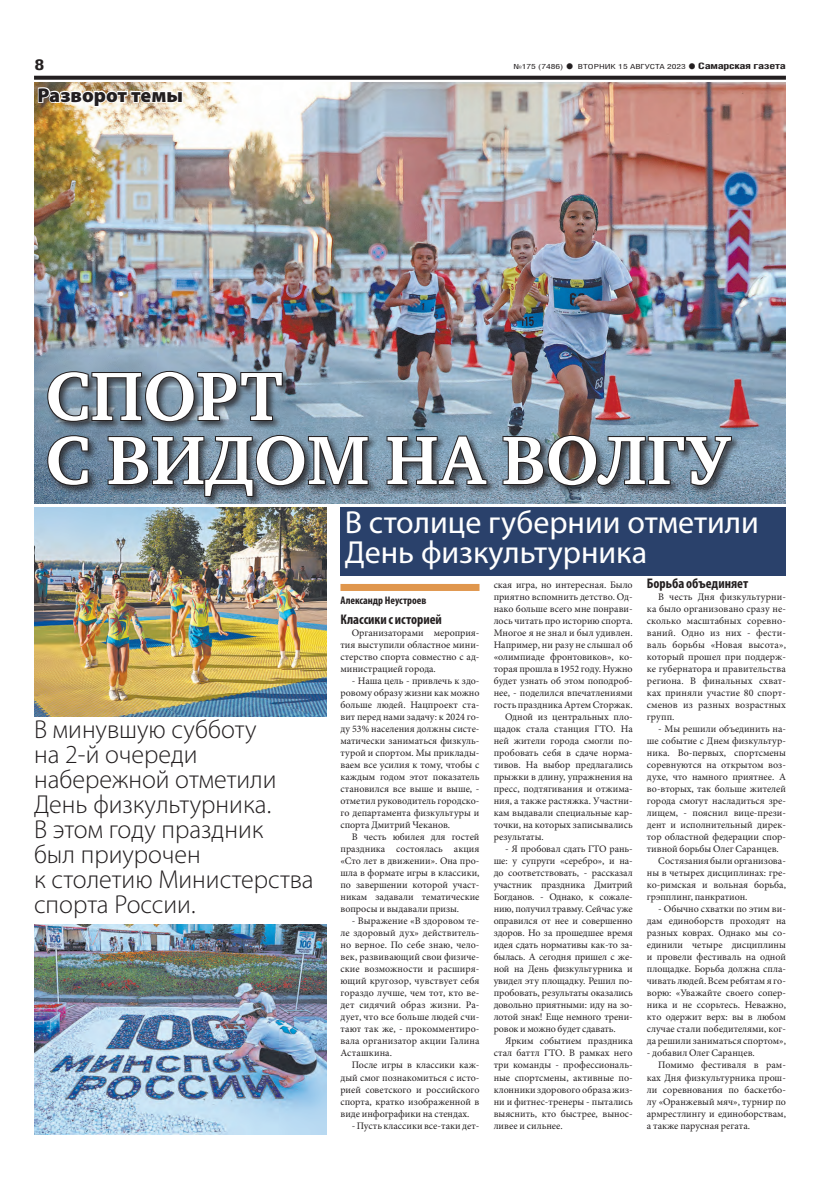
<style>
.page{position:relative;width:820px;height:1191px;background:#fff}
.page>*{position:absolute;margin:0;border:0;box-sizing:border-box;transform-origin:0 0}
.t1{font:700 70px/64px "Charter C";color:#fff}
.t2{font:32px/30px "Myriad Pro";color:#fff}
.t3{font:300 26px/25px "Myriad Pro";color:#231f20}
.t4{font:900 20px "Myriad Pro";color:#231f20}
.t5{font:700 15px "Helios Cond";color:#231f20;scale:1.4 1}
.t6{font:700 condensed 14px "Myriad Pro";color:#231f20}
.t7{font:700 condensed 11px "Myriad Pro";color:#231f20}
.t8{font:10px/12px "Minion Pro";color:#231f20;text-align:justify}
.t9{font:700 9px "Helios Cond";letter-spacing:-.02em;color:#231f20;scale:1.4 1}
.t10{font:7px "Helios Cond";color:#231f20;scale:1.4 1}
.s1{font-weight:700;font-size:16px}
.s2{font-size:16px}
</style>
<div class="page">
<svg style="left:34px;top:76px;width:751px;height:4px;background:#322f2f"></svg>
<img style="left:34px;top:83px;width:751px;height:420px">
<div style="left:340px;top:584px;width:139px;height:7px;background:#e0974d"></div>
<div style="left:46px;top:370px;width:695px;height:136px;background:#231f20;opacity:.75"></div>
<svg style="left:46px;top:370px;width:237px;height:53px;background:#5b6874"></svg>
<svg style="left:46px;top:434px;width:44px;height:53px;background:#4c5b6a"></svg>
<svg style="left:106px;top:434px;width:263px;height:64px;background:#54616e"></svg>
<svg style="left:385px;top:434px;width:103px;height:52px;background:#586773"></svg>
<svg style="left:501px;top:434px;width:231px;height:53px;background:#55606b"></svg>
<img style="left:34px;top:924px;width:292px;height:210px">
<img style="left:34px;top:507px;width:292px;height:210px">
<img style="left:37px;top:75px;width:147px;height:50px">
<div style="left:340px;top:507px;width:445px;height:68px;background:#2a416b"></div>
<h3 class="t5" style="left:34px;top:55px;width:9px">8</h3>
<p class="t10" style="left:513px;top:63px;width:125px">№175 (7486) <span class="s1">•</span> ВТОРНИК 15 АВГУСТА 2023</p>
<p class="t9" style="left:687px;top:61px;width:72px"><span class="s2">•</span> Самарская газета</p>
<h3 class="t4" style="left:38px;top:84px;width:147px">Разворот темы</h3>
<h1 class="t1" style="left:45px;top:365px;width:685px">СПОРТ<br>С ВИДОМ НА ВОЛГУ</h1>
<h3 class="t3" style="left:34px;top:717px;width:281px">В минувшую субботу<br>на 2-й очереди набережной отметили<br>День физкультурника.<br>В этом году праздник<br>был приурочен<br>к столетию Министерства спорта России.</h3>
<h2 class="t2" style="left:344px;top:507px;width:415px">В столице губернии отметили<br>День физкультурника</h2>
<p class="t7" style="left:340px;top:594px;width:87px">Александр Неустроев</p>
<h3 class="t6" style="left:340px;top:611px;width:103px">Классики с историей</h3>
<p class="t8" style="left:340px;top:627px;width:140px;text-indent:11px">Организаторами мероприя&shy;тия выступили областное мини&shy;стерство спорта совместно с ад&shy;министрацией города.</p>
<p class="t8" style="left:340px;top:675px;width:140px;text-indent:11px">- Наша цель - привлечь к здо&shy;ровому образу жизни как можно больше людей. Нацпроект ста&shy;вит перед нами задачу: к 2024 го&shy;ду 53% населения должны систе&shy;матически заниматься физкуль&shy;турой и спортом. Мы приклады&shy;ваем все усилия к тому, чтобы с каждым годом этот показатель становился все выше и выше, - отметил руководитель городско&shy;го департамента физкультуры и спорта Дмитрий Чеканов.</p>
<p class="t8" style="left:340px;top:831px;width:140px;text-indent:11px">В честь юбилея для гостей праздника состоялась акция «Сто лет в движении». Она про&shy;шла в формате игры в классики, по завершении которой участ&shy;никам задавали тематические вопросы и выдавали призы.</p>
<p class="t8" style="left:340px;top:915px;width:140px;text-indent:11px">- Выражение «В здоровом те&shy;ле здоровый дух» действитель&shy;но верное. По себе знаю, чело&shy;век, развивающий свои физиче&shy;ские возможности и расширя&shy;ющий кругозор, чувствует себя гораздо лучше, чем тот, кто ве&shy;дет сидячий образ жизни. Ра&shy;дует, что все больше людей счи&shy;тают так же, - прокомментиро&shy;вала организатор акции Галина Асташкина.</p>
<p class="t8" style="left:340px;top:1059px;width:140px;text-indent:11px">После игры в классики каж&shy;дый смог познакомиться с исто&shy;рией советского и российского спорта, кратко изображенной в виде инфографики на стендах.</p>
<p class="t8" style="left:351px;top:1119px;width:129px">- Пусть классики все-таки дет-</p>
<p class="t8" style="left:493px;top:579px;width:140px">ская игра, но интересная. Было</p>
<p class="t8" style="left:493px;top:591px;width:140px">приятно вспомнить детство. Од-</p>
<p class="t8" style="left:493px;top:603px;width:140px">нако больше всего мне понрави-</p>
<p class="t8" style="left:493px;top:615px;width:140px">лось читать про историю спорта.</p>
<p class="t8" style="left:493px;top:627px;width:140px">Многое я не знал и был удивлен.</p>
<p class="t8" style="left:493px;top:639px;width:140px">Например, ни разу не слышал об</p>
<p class="t8" style="left:493px;top:651px;width:140px">«олимпиаде фронтовиков», ко-</p>
<p class="t8" style="left:493px;top:663px;width:140px">торая прошла в 1952 году. Нужно</p>
<p class="t8" style="left:493px;top:675px;width:140px">будет узнать об этом поподроб-</p>
<p class="t8" style="left:493px;top:687px;width:140px">нее, - поделился впечатлениями</p>
<p class="t8" style="left:493px;top:699px;width:140px">гость праздника Артем Сторжак.</p>
<p class="t8" style="left:505px;top:711px;width:129px">Одной из центральных пло-</p>
<p class="t8" style="left:493px;top:723px;width:140px">щадок стала станция ГТО. На</p>
<p class="t8" style="left:493px;top:735px;width:140px">ней жители города смогли по-</p>
<p class="t8" style="left:493px;top:747px;width:140px">пробовать себя в сдаче норма-</p>
<p class="t8" style="left:493px;top:759px;width:140px">тивов. На выбор предлагались</p>
<p class="t8" style="left:493px;top:771px;width:140px">прыжки в длину, упражнения на</p>
<p class="t8" style="left:493px;top:783px;width:140px">пресс, подтягивания и отжима-</p>
<p class="t8" style="left:493px;top:795px;width:140px">ния, а также растяжка. Участни-</p>
<p class="t8" style="left:493px;top:807px;width:140px">кам выдавали специальные кар-</p>
<p class="t8" style="left:493px;top:819px;width:140px">точки, на которых записывались</p>
<p class="t8" style="left:493px;top:831px;width:52px">результаты.</p>
<p class="t8" style="left:493px;top:843px;width:140px;text-indent:11px">- Я пробовал сдать ГТО рань&shy;ше: у супруги «серебро», и на&shy;до соответствовать, - рассказал участник праздника Дмитрий Богданов. - Однако, к сожале&shy;нию, получил травму. Сейчас уже оправился от нее и совершенно здоров. Но за прошедшее время идея сдать нормативы как-то за&shy;былась. А сегодня пришел с же&shy;ной на День физкультурника и увидел эту площадку. Решил по&shy;пробовать, результаты оказались довольно приятными: иду на зо&shy;лотой знак! Еще немного трени&shy;ровок и можно будет сдавать.</p>
<p class="t8" style="left:493px;top:1035px;width:140px;text-indent:11px">Ярким событием праздника стал баттл ГТО. В рамках него три команды - профессиональ&shy;ные спортсмены, активные по&shy;клонники здорового образа жиз&shy;ни и фитнес-тренеры - пытались выяснить, кто быстрее, вынос&shy;ливее и сильнее.</p>
<h3 class="t6" style="left:646px;top:575px;width:103px">Борьба объединяет</h3>
<p class="t8" style="left:646px;top:591px;width:140px;text-indent:11px">В честь Дня физкультурни&shy;ка было организовано сразу не&shy;сколько масштабных соревно&shy;ваний. Одно из них - фести&shy;валь борьбы «Новая высота», который прошел при поддерж&shy;ке губернатора и правительства региона. В финальных схват&shy;ках приняли участие 80 спорт&shy;сменов из разных возрастных групп.</p>
<p class="t8" style="left:658px;top:723px;width:129px">- Мы решили объединить на-</p>
<p class="t8" style="left:646px;top:735px;width:140px">ше событие с Днем физкультур-</p>
<p class="t8" style="left:646px;top:747px;width:140px">ника. Во-первых, спортсмены</p>
<p class="t8" style="left:646px;top:759px;width:140px">соревнуются на открытом воз-</p>
<p class="t8" style="left:646px;top:771px;width:140px">духе, что намного приятнее. А</p>
<p class="t8" style="left:646px;top:783px;width:140px">во-вторых, так больше жителей</p>
<p class="t8" style="left:646px;top:795px;width:140px">города смогут насладиться зре-</p>
<p class="t8" style="left:646px;top:807px;width:140px">лищем, - пояснил вице-прези-</p>
<p class="t8" style="left:646px;top:819px;width:140px">дент и исполнительный дирек-</p>
<p class="t8" style="left:646px;top:831px;width:140px">тор областной федерации спор-</p>
<p class="t8" style="left:646px;top:843px;width:133px">тивной борьбы Олег Саранцев.</p>
<p class="t8" style="left:658px;top:855px;width:129px">Состязания были организова-</p>
<p class="t8" style="left:646px;top:867px;width:140px">ны в четырех дисциплинах: гре-</p>
<p class="t8" style="left:646px;top:879px;width:140px">ко-римская и вольная борьба,</p>
<p class="t8" style="left:646px;top:891px;width:102px">грэпплинг, панкратион.</p>
<p class="t8" style="left:646px;top:903px;width:140px;text-indent:11px">- Обычно схватки по этим ви&shy;дам единоборств проходят на разных коврах. Однако мы со&shy;единили четыре дисциплины и провели фестиваль на одной площадке. Борьба должна спла&shy;чивать людей. Всем ребятам я го&shy;ворю: «Уважайте своего сопер&shy;ника и не ссорьтесь. Неважно, кто одержит верх: вы в любом случае стали победителями, ког&shy;да решили заниматься спортом»,</p>
<p class="t8" style="left:646px;top:1047px;width:109px">- добавил Олег Саранцев.</p>
<p class="t8" style="left:658px;top:1059px;width:129px">Помимо фестиваля в рам-</p>
<p class="t8" style="left:646px;top:1071px;width:140px">ках Дня физкультурника прош-</p>
<p class="t8" style="left:646px;top:1083px;width:140px">ли соревнования по баскетбо-</p>
<p class="t8" style="left:646px;top:1095px;width:140px">лу «Оранжевый мяч», турнир по</p>
<p class="t8" style="left:646px;top:1107px;width:140px">армрестлингу и единоборствам,</p>
<p class="t8" style="left:646px;top:1119px;width:105px">а также парусная регата.</p>
</div>
